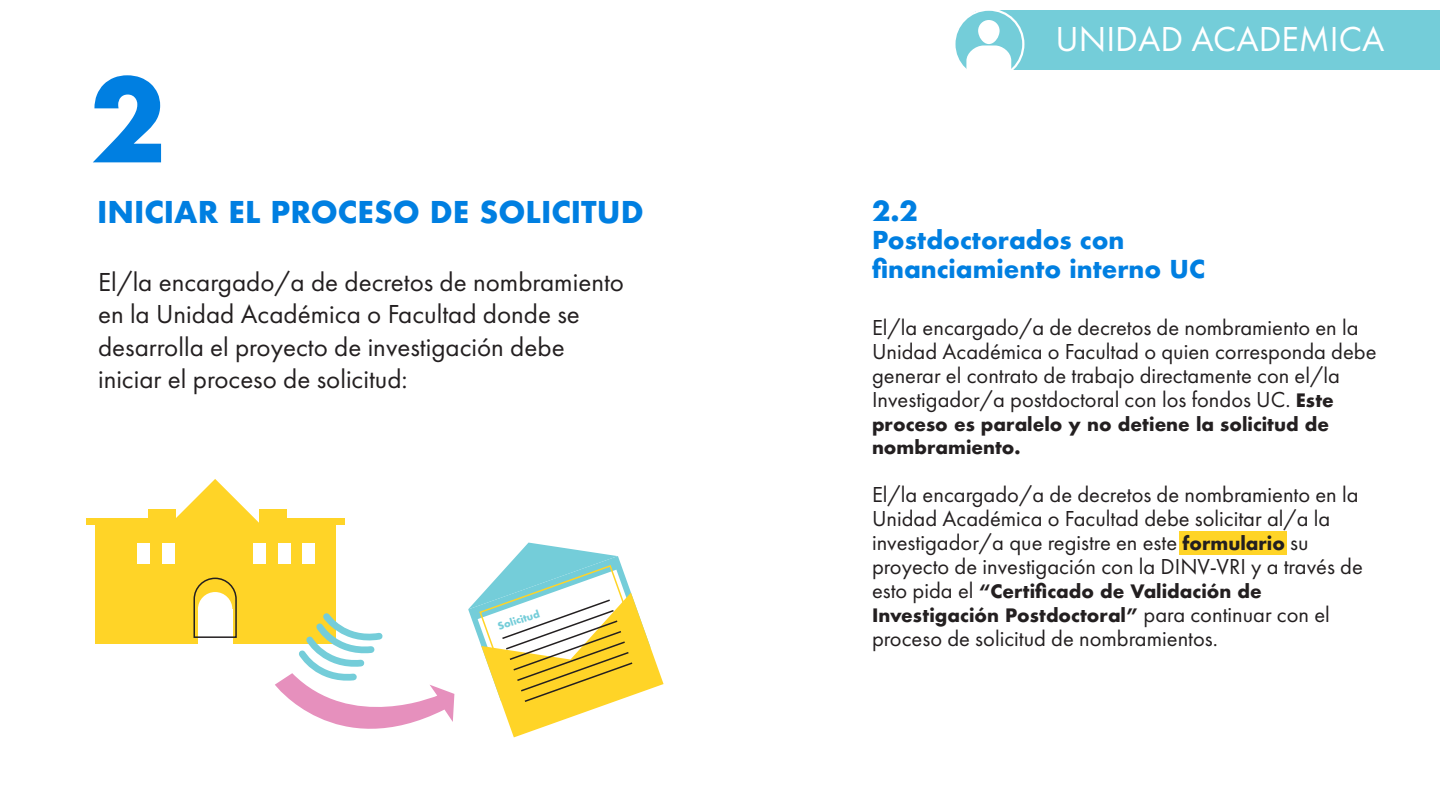
<style>
.page{position:relative;width:1440px;height:810px;background:#fff}
.page>*{position:absolute;margin:0;border:0;box-sizing:border-box;transform-origin:0 0}
.t1{font:700 112.5px "Futura";color:#007fe1}
.t2{font:36px "Futura PT";color:#fff}
.t3{font:700 29.25px "Futura";color:#007fe1}
.t4{font:27px/32.4px "Futura PT";color:#231f20}
.t5{font:700 27px "Futura";color:#007fe1}
.t6{font:700 24px/28.8px "Futura";color:#007fe1}
.t7{font:22.5px/24px "Futura PT";color:#231f20}
.t8{font:700 18px/23.2px "Futura";color:#231f20}
.t9{font:700 9.68px "Futura";color:#74cdd9}
.s1{font-family:"Futura";font-weight:700;font-size:18px}
.s2{font-family:"Futura PT";font-weight:400;font-size:22.5px}
</style>
<div class="page">
<div style="left:1179px;top:531px;width:108px;height:23px;background:#ffd427"></div>
<div style="left:982px;top:10px;width:458px;height:60px;background:#74cdd9"></div>
<div style="left:954px;top:10px;width:69px;height:69px;background:#74cdd9;border-radius:50%"></div>
<div style="left:953px;top:9px;width:71px;height:71px;border:2px solid #fff;border-radius:50%"></div>
<svg style="left:966px;top:46px;width:45px;height:34px"></svg>
<div style="left:978px;top:20px;width:22px;height:24px;background:#fff;border-radius:11px"></div>
<svg style="left:468px;top:543px;width:196px;height:194px"></svg>
<div style="left:95px;top:525px;width:240px;height:119px;background:#ffd427"></div>
<svg style="left:169px;top:479px;width:92px;height:65px"></svg>
<div style="left:86px;top:519px;width:67px;height:6px;background:#ffd427"></div>
<div style="left:278px;top:519px;width:67px;height:6px;background:#ffd427"></div>
<div style="left:137px;top:544px;width:13px;height:20px;background:#fff"></div>
<div style="left:162px;top:544px;width:13px;height:20px;background:#fff"></div>
<div style="left:278px;top:544px;width:12px;height:20px;background:#fff"></div>
<div style="left:253px;top:544px;width:13px;height:20px;background:#fff"></div>
<div style="left:302px;top:544px;width:13px;height:20px;background:#fff"></div>
<div style="left:198px;top:609px;width:34px;height:47px;background:#fff"></div>
<div style="left:148px;top:510px;width:28px;height:18px;background:#ffd427"></div>
<div style="left:259px;top:510px;width:28px;height:18px;background:#ffd427"></div>
<svg style="left:193px;top:577px;width:44px;height:62px"></svg>
<svg style="left:275px;top:610px;width:179px;height:119px"></svg>
<h1 class="t1" style="left:90px;top:39px;width:78px">2</h1>
<h3 class="t3" style="left:97px;top:191px;width:548px">INICIAR EL PROCESO DE SOLICITUD</h3>
<p class="t4" style="left:98px;top:265px;width:527px">El/la encargado/a de decretos de nombramiento en la Unidad Académica o Facultad donde se desarrolla el proyecto de investigación debe iniciar el proceso de solicitud:</p>
<p class="t9" style="left:496px;top:620px;width:45px;rotate:-19deg">Solicitud</p>
<h2 class="t2" style="left:1056px;top:18px;width:330px">UNIDAD ACADEMICA</h2>
<p class="t5" style="left:872px;top:191px;width:47px">2.2</p>
<p class="t6" style="left:872px;top:226px;width:335px">Postdoctorados con financiamiento interno UC</p>
<p class="t7" style="left:872px;top:316px;width:506px">El/la encargado/a de decretos de nombramiento en la Unidad Académica o Facultad o quien corresponda debe generar el contrato de trabajo directamente con el/la Investigador/a postdoctoral con los fondos UC. <span class="s1">Este</span></p>
<p class="t8" style="left:872px;top:412px;width:459px">proceso es paralelo y no detiene la solicitud de nombramiento.</p>
<p class="t7" style="left:872px;top:482px;width:492px">El/la encargado/a de decretos de nombramiento en la Unidad Académica o Facultad debe solicitar al/a la investigador/a que registre en este <span class="s1">formulario</span> su proyecto de investigación con la DINV-VRI y a través de</p>
<p class="t8" style="left:872px;top:579px;width:459px;line-height:24px"><span class="s2">esto pida el</span> “Certificado de Validación de<br>Investigación Postdoctoral” <span class="s2">para continuar con el</span></p>
<p class="t7" style="left:872px;top:626px;width:347px">proceso de solicitud de nombramientos.</p>
</div>
